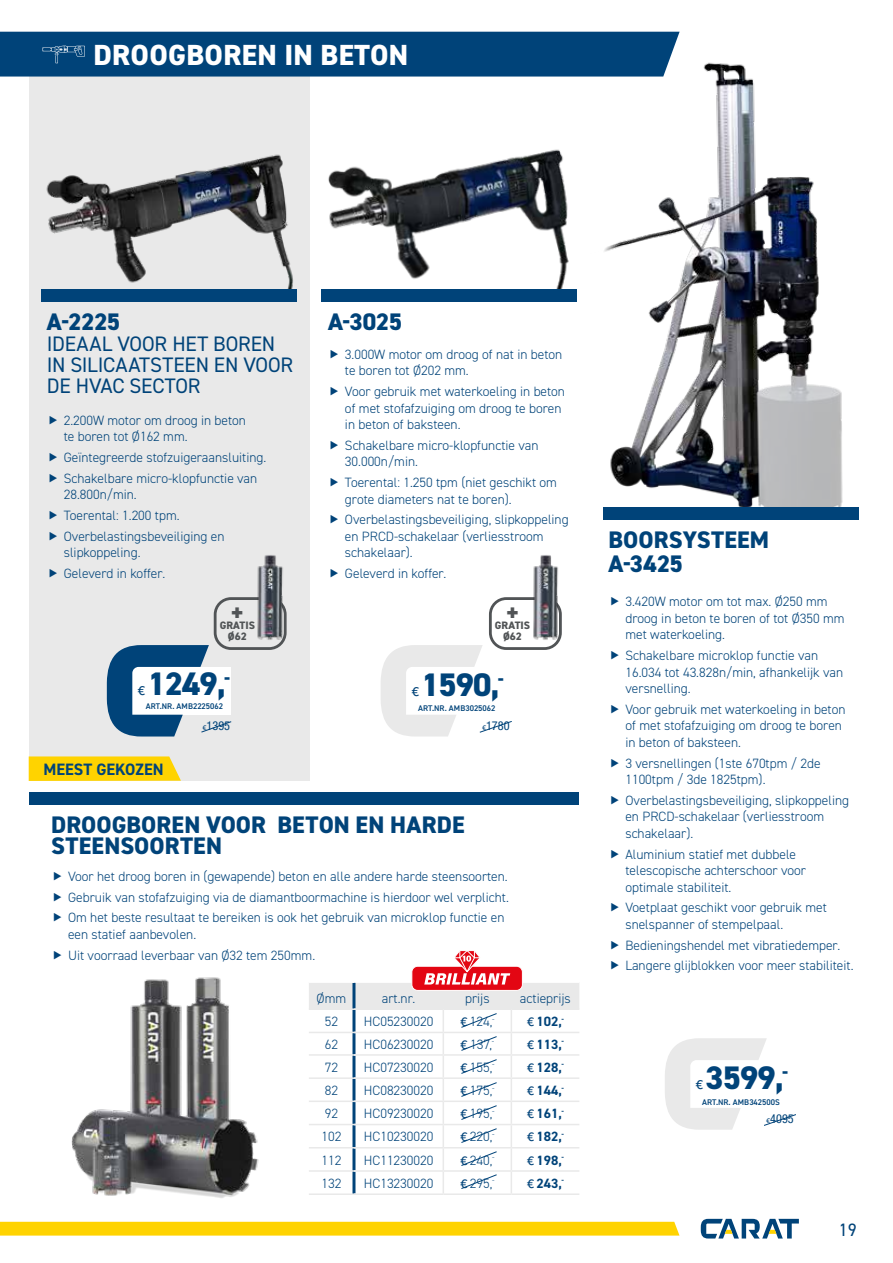
<style>
.page{position:relative;width:893px;height:1263px;background:#fff}
.page>*{position:absolute;margin:0;border:0;box-sizing:border-box;transform-origin:0 0}
.t1{font:800 32.7px "DIN2014";letter-spacing:-.03em;color:#004379}
.t2{font:800 29.25px "DIN2014";letter-spacing:.01em;color:#fff}
.t3{font:800 24px/24px "DIN2014";color:#004379}
.t4{font:21px/21px "DIN2014";letter-spacing:-.01em;color:#004379}
.t5{font:18px "DIN2014";color:#004379}
.t6{font:700 16.5px "DIN2014";color:#004379}
.t7{font:13.95px "Effra";color:#004379}
.t8{font:300 13.5px/16.5px "DIN2014";color:#004379}
.t9{font:700 13.5px "DIN2014";color:#004379}
.t10{font:condensed 12.3px "Helvetica Neue LT Std";color:#004379}
.t11{font:800 10.8px/10.8px "DIN2014";color:#515456;text-align:center}
.t12{font:600 8.25px "DIN2014";color:#004379}
.s1{font-family:"Effra";font-stretch:normal;font-size:7.35px}
.s2{font-family:"Effra";font-weight:400}
</style>
<div class="page">
<div style="left:0;top:1222px;width:679px;height:13px;background:#ffd300"></div>
<svg style="left:701px;top:1219px;width:98px;height:19px"></svg>
<div style="left:29px;top:35px;width:280px;height:746px;background:#e9e9e9"></div>
<svg style="left:29px;top:756px;width:152px;height:25px;background:#fdd40e"></svg>
<img style="left:46px;top:154px;width:247px;height:135px">
<img style="left:309px;top:94px;width:260px;height:198px">
<img style="left:604px;top:62px;width:255px;height:458px">
<div style="left:41px;top:289px;width:256px;height:13px;background:#004379"></div>
<div style="left:29px;top:792px;width:549px;height:13px;background:#004379"></div>
<div style="left:322px;top:289px;width:255px;height:13px;background:#004379"></div>
<div style="left:214px;top:597px;width:73px;height:53px;border:3px solid #515456;border-radius:16px"></div>
<img style="left:253px;top:555px;width:34px;height:90px">
<div style="left:489px;top:597px;width:73px;height:53px;border:3px solid #515456;border-radius:16px"></div>
<img style="left:529px;top:555px;width:33px;height:90px">
<div style="left:0;top:32px;width:680px;height:45px;background:#004379"></div>
<svg style="left:107px;top:645px;width:124px;height:91px"></svg>
<svg style="left:381px;top:645px;width:131px;height:91px"></svg>
<svg style="left:665px;top:1038px;width:131px;height:92px"></svg>
<hr style="left:309px;top:1193px;width:45px;height:2px;background:#e9e9e9">
<hr style="left:354px;top:1193px;width:89px;height:2px;background:#e9e9e9">
<hr style="left:443px;top:1193px;width:68px;height:2px;background:#e9e9e9">
<hr style="left:511px;top:1193px;width:68px;height:2px;background:#e9e9e9">
<img style="left:71px;top:977px;width:188px;height:221px">
<div style="left:603px;top:507px;width:255px;height:13px;background:#004379"></div>
<svg style="left:309px;top:951px;width:270px;height:242px"></svg>
<h2 class="t2" style="left:93px;top:35px;width:316px">DROOGBOREN IN BETON</h2>
<h3 class="t3" style="left:47px;top:309px;width:75px">A-2225</h3>
<h3 class="t4" style="left:47px;top:333px;width:248px">IDEAAL VOOR HET BOREN<br>IN SILICAATSTEEN EN VOOR<br>DE HVAC SECTOR</h3>
<p class="t8" style="left:64px;top:412px;width:184px">2.200W motor om droog in beton te boren tot Ø162 mm.</p>
<p class="t8" style="left:64px;top:447px;width:204px;line-height:20.7px">Geïntegreerde stofzuigeraansluiting.<br>Schakelbare micro-klopfunctie van</p>
<p class="t8" style="left:64px;top:484px;width:162px;line-height:20.7px">28.800n/min.<br>Toerental: 1.200 tpm.<br>Overbelastingsbeveiliging en</p>
<p class="t8" style="left:64px;top:542px;width:103px;line-height:20.7px">slipkoppeling.<br>Geleverd in koffer.</p>
<h3 class="t3" style="left:328px;top:309px;width:76px">A-3025</h3>
<p class="t8" style="left:345px;top:346px;width:219px">3.000W motor om droog of nat in beton te boren tot Ø202 mm.</p>
<p class="t8" style="left:345px;top:383px;width:222px">Voor gebruik met waterkoeling in beton of met stofafzuiging om droog te boren in beton of baksteen.</p>
<p class="t8" style="left:345px;top:437px;width:195px">Schakelbare micro-klopfunctie van<br>30.000n/min.</p>
<p class="t8" style="left:345px;top:474px;width:214px">Toerental: 1.250 tpm (niet geschikt om grote diameters nat te boren).</p>
<p class="t8" style="left:345px;top:511px;width:225px">Overbelastingsbeveiliging, slipkoppeling en PRCD-schakelaar (verliesstroom schakelaar).</p>
<p class="t8" style="left:345px;top:565px;width:103px">Geleverd in koffer.</p>
<p class="t11" style="left:220px;top:620px;width:37px">GRATIS<br>Ø62</p>
<p class="t11" style="left:495px;top:620px;width:37px">GRATIS<br>Ø62</p>
<h1 class="t1" style="left:147px;top:662px;width:84px">1249,<sup>-</sup></h1>
<p class="t12" style="left:146px;top:701px;width:79px">ART.NR. AMB2225062</p>
<p class="t7" style="left:138px;top:682px;width:9px">€</p>
<h1 class="t1" style="left:421px;top:662px;width:84px">1590,<sup>-</sup></h1>
<p class="t7" style="left:411px;top:682px;width:9px">€</p>
<p class="t12" style="left:418px;top:703px;width:79px">ART.NR. AMB3025062</p>
<p class="t10" style="left:203px;top:719px;width:29px"><span class="s1">€</span>1395</p>
<p class="t10" style="left:482px;top:719px;width:29px"><span class="s1">€</span>1780</p>
<p class="t6" style="left:44px;top:759px;width:122px">MEEST GEKOZEN</p>
<h3 class="t3" style="left:51px;top:814px;width:415px;line-height:21px">DROOGBOREN VOOR BETON EN HARDE<br>STEENSOORTEN</h3>
<p class="t8" style="left:68px;top:866px;width:442px;line-height:20.7px;text-align:justify">Voor het droog boren in (gewapende) beton en alle andere harde steensoorten.<br>Gebruik van stofafzuiging via de diamantboormachine is hierdoor wel verplicht.<br>Om het beste resultaat te bereiken is ook het gebruik van microklop functie en</p>
<p class="t8" style="left:68px;top:924px;width:249px;line-height:20.7px">een statief aanbevolen.<br>Uit voorraad leverbaar van Ø32 tem 250mm.</p>
<p class="t8" style="left:317px;top:990px;width:31px">Ømm</p>
<p class="t8" style="left:382px;top:990px;width:35px">art.nr.</p>
<p class="t8" style="left:465px;top:990px;width:26px">prijs</p>
<p class="t8" style="left:520px;top:990px;width:52px">actieprijs</p>
<p class="t8" style="left:325px;top:1013px;width:15px">52</p>
<p class="t8" style="left:364px;top:1013px;width:71px">HC05230020</p>
<p class="t8" style="left:460px;top:1013px;width:36px"><span class="s2">€</span> 124,<sup>-</sup></p>
<p class="t9" style="left:527px;top:1012px;width:39px"><span class="s2">€</span> 102,<sup>-</sup></p>
<p class="t8" style="left:325px;top:1036px;width:15px">62</p>
<p class="t8" style="left:364px;top:1036px;width:71px">HC06230020</p>
<p class="t8" style="left:460px;top:1036px;width:36px"><span class="s2">€</span> 137,<sup>-</sup></p>
<p class="t9" style="left:527px;top:1035px;width:39px"><span class="s2">€</span> 113,<sup>-</sup></p>
<p class="t8" style="left:325px;top:1059px;width:15px">72</p>
<p class="t8" style="left:364px;top:1059px;width:71px">HC07230020</p>
<p class="t8" style="left:460px;top:1059px;width:36px"><span class="s2">€</span> 155,<sup>-</sup></p>
<p class="t9" style="left:527px;top:1058px;width:39px"><span class="s2">€</span> 128,<sup>-</sup></p>
<p class="t8" style="left:325px;top:1082px;width:15px">82</p>
<p class="t8" style="left:364px;top:1082px;width:71px">HC08230020</p>
<p class="t8" style="left:460px;top:1082px;width:36px"><span class="s2">€</span> 175,<sup>-</sup></p>
<p class="t9" style="left:527px;top:1081px;width:39px"><span class="s2">€</span> 144,<sup>-</sup></p>
<p class="t8" style="left:325px;top:1105px;width:15px">92</p>
<p class="t8" style="left:364px;top:1105px;width:71px">HC09230020</p>
<p class="t8" style="left:460px;top:1105px;width:36px"><span class="s2">€</span> 195,<sup>-</sup></p>
<p class="t9" style="left:527px;top:1104px;width:39px"><span class="s2">€</span> 161,<sup>-</sup></p>
<p class="t8" style="left:321px;top:1128px;width:21px">102</p>
<p class="t8" style="left:364px;top:1128px;width:71px">HC10230020</p>
<p class="t8" style="left:460px;top:1128px;width:36px"><span class="s2">€</span> 220,<sup>-</sup></p>
<p class="t9" style="left:527px;top:1128px;width:39px"><span class="s2">€</span> 182,<sup>-</sup></p>
<p class="t8" style="left:321px;top:1152px;width:21px">112</p>
<p class="t8" style="left:364px;top:1152px;width:71px">HC11230020</p>
<p class="t8" style="left:460px;top:1152px;width:36px"><span class="s2">€</span> 240,<sup>-</sup></p>
<p class="t9" style="left:527px;top:1151px;width:39px"><span class="s2">€</span> 198,<sup>-</sup></p>
<p class="t8" style="left:321px;top:1175px;width:21px">132</p>
<p class="t8" style="left:364px;top:1175px;width:71px">HC13230020</p>
<p class="t8" style="left:460px;top:1175px;width:36px"><span class="s2">€</span> 295,<sup>-</sup></p>
<p class="t9" style="left:527px;top:1174px;width:39px"><span class="s2">€</span> 243,<sup>-</sup></p>
<h3 class="t3" style="left:609px;top:528px;width:162px">BOORSYSTEEM<br>A-3425</h3>
<p class="t8" style="left:625px;top:593px;width:221px">3.420W motor om tot max. Ø250 mm droog in beton te boren of tot Ø350 mm met waterkoeling.</p>
<p class="t8" style="left:625px;top:647px;width:219px">Schakelbare microklop functie van<br>16.034 tot 43.828n/min, afhankelijk van versnelling.</p>
<p class="t8" style="left:625px;top:701px;width:222px">Voor gebruik met waterkoeling in beton of met stofafzuiging om droog te boren in beton of baksteen.</p>
<p class="t8" style="left:625px;top:755px;width:197px">3 versnellingen (1ste 670tpm / 2de<br>1100tpm / 3de 1825tpm).</p>
<p class="t8" style="left:625px;top:792px;width:225px">Overbelastingsbeveiliging, slipkoppeling en PRCD-schakelaar (verliesstroom schakelaar).</p>
<p class="t8" style="left:625px;top:846px;width:182px">Aluminium statief met dubbele telescopische achterschoor voor optimale stabiliteit.</p>
<p class="t8" style="left:625px;top:899px;width:203px">Voetplaat geschikt voor gebruik met snelspanner of stempelpaal.</p>
<p class="t8" style="left:625px;top:935px;width:230px;line-height:20.7px">Bedieningshendel met vibratiedemper.<br>Langere glijblokken voor meer stabiliteit.</p>
<h1 class="t1" style="left:705px;top:1056px;width:84px">3599,<sup>-</sup></h1>
<p class="t7" style="left:696px;top:1076px;width:9px">€</p>
<p class="t12" style="left:702px;top:1096px;width:79px">ART.NR. AMB342500S</p>
<p class="t10" style="left:766px;top:1112px;width:29px"><span class="s1">€</span>4095</p>
<h3 class="t5" style="left:839px;top:1218px;width:19px">19</h3>
</div>
